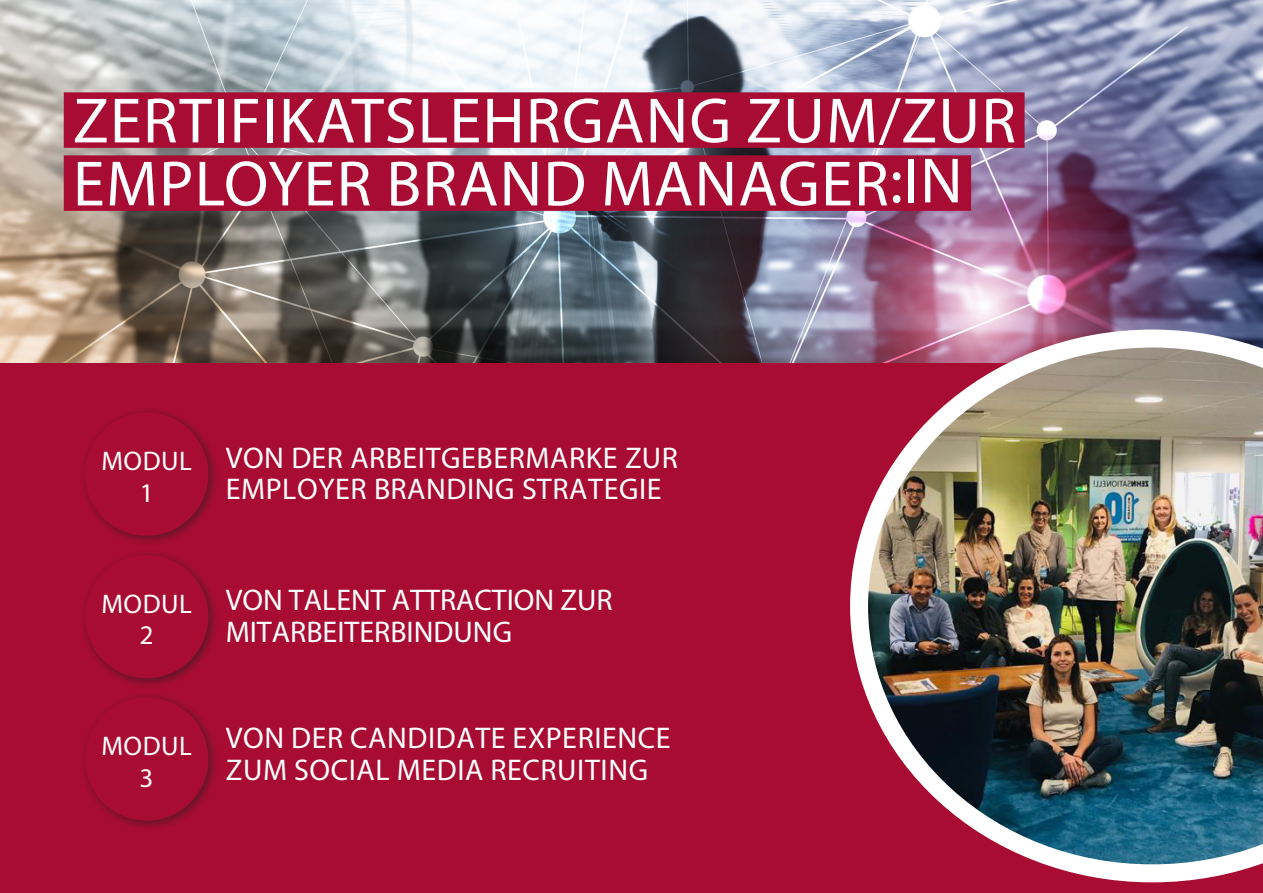
<style>
.page{position:relative;width:1263px;height:893px;background:#fff}
.page>*{position:absolute;margin:0;border:0;box-sizing:border-box;transform-origin:0 0}
.Titel_negativ_ROT{font:64.5px "Myriad Pro";letter-spacing:.02em;color:#fff}
.US1_Titel{font:30px/32.7px "Myriad Pro";letter-spacing:.02em;color:#fff}
.US1_Titel-2{font:30px/31.5px "Myriad Pro";color:#fff}
.US1_Titel-3{font:27px/31.5px "Myriad Pro";letter-spacing:.02em;color:#fff;text-align:center}
</style>
<div class="page">
<img style="left:0;top:0;width:1263px;height:364px">
<div style="left:64px;top:92px;width:960px;height:56px;background:#a90c32"></div>
<div style="left:64px;top:155px;width:907px;height:56px;background:#a90c32"></div>
<div style="left:0;top:364px;width:1263px;height:529px;background:#a90c32"></div>
<img style="left:850px;top:330px;width:413px;height:552px">
<div style="left:78px;top:406px;width:142px;height:141px;background:#231f20;opacity:.6"></div>
<div style="left:85px;top:412px;width:123px;height:124px;background:#a90c32;border-radius:50%"></div>
<div style="left:78px;top:548px;width:142px;height:142px;background:#231f20;opacity:.6"></div>
<div style="left:85px;top:555px;width:123px;height:123px;background:#a90c32;border-radius:50%"></div>
<div style="left:78px;top:691px;width:142px;height:141px;background:#231f20;opacity:.6"></div>
<div style="left:85px;top:697px;width:123px;height:124px;background:#a90c32;border-radius:50%"></div>
<p class="Titel_negativ_ROT" style="left:73px;top:81px;width:945px">ZERTIFIKATSLEHRGANG ZUM/ZUR</p>
<p class="Titel_negativ_ROT" style="left:73px;top:144px;width:891px">EMPLOYER BRAND MANAGER:IN</p>
<p class="US1_Titel-3" style="left:101px;top:445px;width:92px">MODUL<br>1</p>
<p class="US1_Titel" style="left:226px;top:441px;width:454px;line-height:31.5px">VON DER ARBEITGEBERMARKE ZUR<br>EMPLOYER BRANDING STRATEGIE</p>
<p class="US1_Titel-3" style="left:101px;top:588px;width:92px">MODUL<br>2</p>
<p class="US1_Titel-3" style="left:101px;top:730px;width:92px">MODUL<br>3</p>
<p class="US1_Titel-2" style="left:226px;top:584px;width:388px">VON TALENT ATTRACTION ZUR<br>MITARBEITERBINDUNG</p>
<p class="US1_Titel" style="left:226px;top:721px;width:446px">VON DER CANDIDATE EXPERIENCE<br>ZUM SOCIAL MEDIA RECRUITING</p>
</div>
